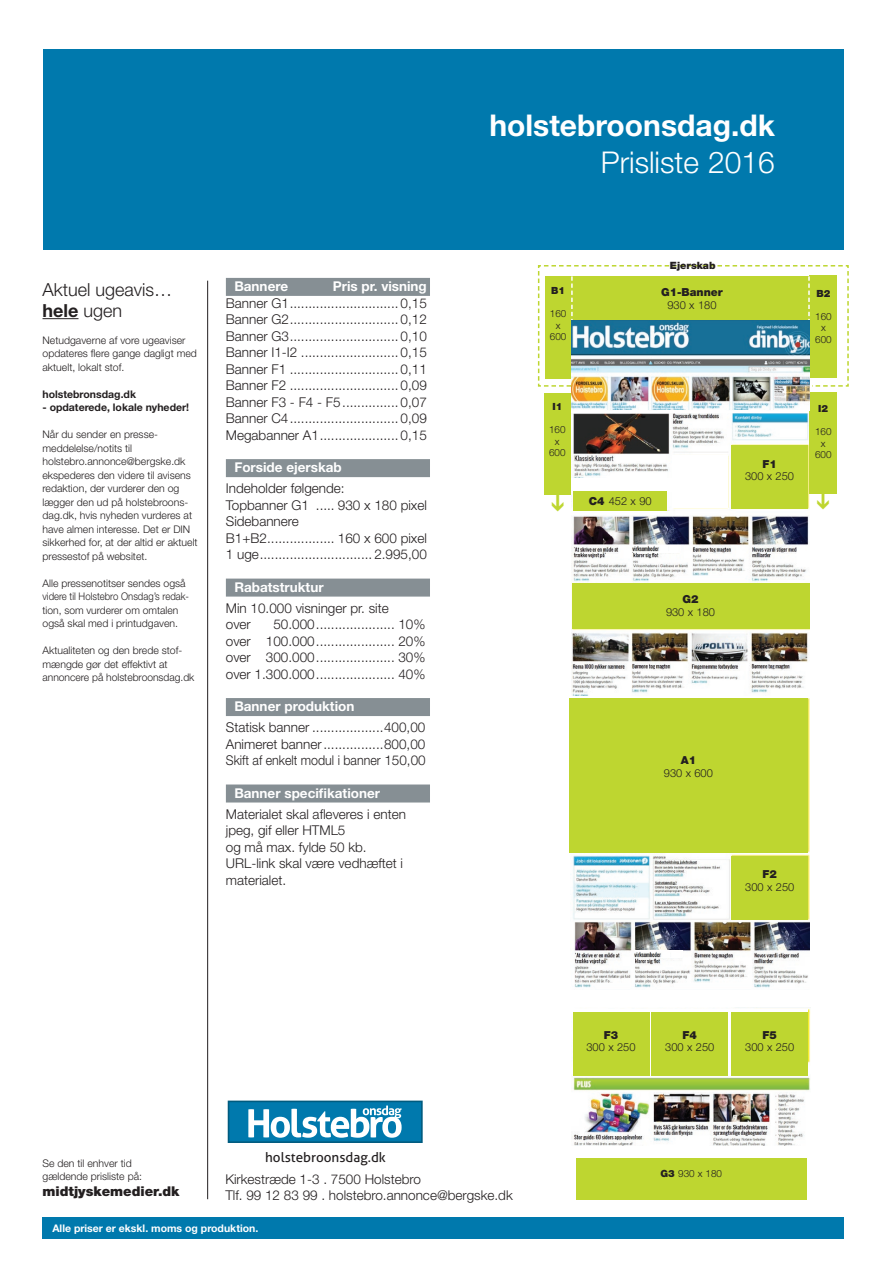
<style>
.page{position:relative;width:893px;height:1263px;background:#fff}
.page>*{position:absolute;margin:0;border:0;box-sizing:border-box;transform-origin:0 0}
.t1{font:700 30px "Helvetica Neue";color:#fff}
.t2{font:300 30px "Helvetica Neue";color:#fff}
.t3{font:300 18px/21px "Helvetica Neue";color:#231f20}
.t4{font:300 13.5px/16.5px "Helvetica Neue";color:#231f20}
.t5{font:700 13.5px "Helvetica Neue";color:#fff}
.t6{font:13.5px "Aller";color:#231f20}
.t7{font:900 13.5px "Helvetica Neue";color:#231f20}
.t8{font:300 11.1px "Helvetica Neue";color:#231f20}
.t9{font:900 11.1px "Helvetica Neue";color:#231f20}
.t10{font:300 10.5px/13.5px "Helvetica Neue";color:#231f20}
.t11{font:700 10.5px "Helvetica Neue";color:#231f20}
.t12{font:700 10.5px "Helvetica Neue";color:#fff}
.t13{font:900 10.05px "Helvetica Neue";color:#231f20}
.t14{font:300 9.9px/11.6px "Helvetica Neue";color:#231f20;text-align:center}
.t15{font:900 9.9px "Helvetica Neue";color:#231f20}
.s1{font-weight:700}
.s2{color:#fff}
.s3{font-weight:900}
</style>
<div class="page">
<div style="left:43px;top:48px;width:801px;height:201px;background:#0079ad"></div>
<div style="left:43px;top:1217px;width:801px;height:22px;background:#0079ad"></div>
<div style="left:229px;top:1101px;width:193px;height:41px;background:#0079ad"></div>
<div style="left:228px;top:1100px;width:195px;height:43px;border:2px solid #005b7f"></div>
<svg style="left:248px;top:1105px;width:154px;height:33px"></svg>
<hr style="left:207px;top:281px;width:1px;height:918px;background:#231f20">
<hr style="left:43px;top:318px;width:36px;height:1px;background:#231f20">
<div style="left:226px;top:278px;width:204px;height:18px;background:#868f94"></div>
<div style="left:226px;top:459px;width:204px;height:18px;background:#868f94"></div>
<div style="left:226px;top:579px;width:204px;height:18px;background:#868f94"></div>
<div style="left:226px;top:698px;width:204px;height:18px;background:#868f94"></div>
<div style="left:226px;top:784px;width:204px;height:18px;background:#868f94"></div>
<img style="left:571px;top:413px;width:238px;height:282px">
<div style="left:572px;top:583px;width:238px;height:46px;background:#bed630"></div>
<div style="left:673px;top:456px;width:55px;height:52px;background:#fff"></div>
<div style="left:731px;top:445px;width:77px;height:64px;background:#bed630"></div>
<img style="left:632px;top:545px;width:37px;height:7px">
<svg style="left:669px;top:545px;width:11px;height:7px"></svg>
<img style="left:572px;top:1007px;width:238px;height:139px">
<img style="left:572px;top:698px;width:237px;height:290px">
<div style="left:569px;top:698px;width:239px;height:155px;background:#bed630"></div>
<div style="left:731px;top:856px;width:77px;height:64px;background:#bed630"></div>
<div style="left:575px;top:1009px;width:233px;height:64px;background:#fff"></div>
<img style="left:634px;top:951px;width:37px;height:6px">
<svg style="left:671px;top:951px;width:11px;height:6px"></svg>
<div style="left:573px;top:1012px;width:76px;height:64px;background:#bed630"></div>
<div style="left:651px;top:1012px;width:77px;height:64px;background:#bed630"></div>
<div style="left:731px;top:1012px;width:77px;height:64px;background:#bed630"></div>
<div style="left:576px;top:1158px;width:230px;height:41px;background:#bed630"></div>
<div style="left:561px;top:478px;width:112px;height:14px;background:#fff"></div>
<div style="left:573px;top:491px;width:94px;height:19px;background:#bed630"></div>
<div style="left:544px;top:393px;width:27px;height:102px;background:#bed630"></div>
<div style="left:809px;top:392px;width:28px;height:101px;background:#bed630"></div>
<svg style="left:537px;top:265px;width:312px;height:122px"></svg>
<img style="left:572px;top:320px;width:237px;height:89px">
<svg style="left:817px;top:493px;width:12px;height:1px"></svg>
<h2 class="t3" style="left:43px;top:279px;width:131px">Aktuel ugeavis… <span class="s1">hele</span> ugen</h2>
<p class="t10" style="left:43px;top:333px;width:156px">Netudgaverne af vore ugeaviser opdateres flere gange dagligt med aktuelt, lokalt stof.</p>
<p class="t11" style="left:43px;top:388px;width:95px">holstebronsdag.dk</p>
<p class="t11" style="left:43px;top:401px;width:148px">- opdaterede, lokale nyheder!</p>
<p class="t10" style="left:43px;top:428px;width:157px">Når du sender en presse&shy;meddelelse/notits til holstebro.annonce@bergske.dk ekspederes den videre til avisens redaktion, der vurderer den og lægger den ud på holstebroons&shy;dag.dk, hvis nyheden vurderes at have almen interesse. Det er DIN sikkerhed for, at der altid er aktuelt pressestof på websitet.</p>
<p class="t10" style="left:43px;top:576px;width:148px">Alle pressenotitser sendes også videre til Holstebro Onsdag’s redak&shy;tion, som vurderer om omtalen også skal med i printudgaven.</p>
<p class="t10" style="left:43px;top:644px;width:153px">Aktualiteten og den brede stof&shy;mængde gør det effektivt at annoncere på holstebroonsdag.dk</p>
<p class="t5" style="left:234px;top:278px;width:55px">Bannere</p>
<p class="t5" style="left:333px;top:278px;width:96px">Pris pr. visning</p>
<p class="t4" style="left:226px;top:294px;width:203px;text-align:justify">Banner G1............................. 0,15<br>Banner G2............................. 0,12<br>Banner G3............................. 0,10<br>Banner I1-I2 .......................... 0,15<br>Banner F1 ............................. 0,11<br>Banner F2 ............................. 0,09<br>Banner F3 - F4 - F5............... 0,07<br>Banner C4............................. 0,09<br>Megabanner A1..................... 0,15</p>
<p class="t5" style="left:234px;top:459px;width:109px">Forside ejerskab</p>
<p class="t4" style="left:226px;top:480px;width:203px">Indeholder følgende:<br>Topbanner G1 ..... 930 x 180 pixel<br>Sidebannere<br>B1+B2.................. 160 x 600 pixel<br>1 uge.............................. 2.995,00</p>
<p class="t5" style="left:234px;top:579px;width:91px">Rabatstruktur</p>
<p class="t4" style="left:226px;top:599px;width:164px">Min 10.000 visninger pr. site over</p>
<p class="t4" style="left:226px;top:616px;width:201px;text-align:justify;text-indent:48px">50.000..................... 10% over 100.000..................... 20% over 300.000..................... 30% over 1.300.000..................... 40%</p>
<p class="t5" style="left:234px;top:698px;width:122px">Banner produktion</p>
<p class="t4" style="left:226px;top:719px;width:201px;text-align:justify">Statisk banner ...................400,00<br>Animeret banner................800,00<br>Skift af enkelt modul i banner<span class="s2">.</span>150,00</p>
<p class="t5" style="left:234px;top:785px;width:147px">Banner specifikationer</p>
<p class="t4" style="left:226px;top:805px;width:182px">Materialet skal afleveres i enten jpeg, gif eller HTML5<br>og må max. fylde 50 kb.<br>URL-link skal være vedhæftet i materialet.</p>
<h1 class="t1" style="left:489px;top:107px;width:287px">holstebroonsdag.dk</h1>
<h1 class="t2" style="left:601px;top:144px;width:176px">Prisliste 2016</h1>
<p class="t15" style="left:551px;top:285px;width:15px">B1</p>
<p class="t14" style="left:550px;top:308px;width:18px">160 x<br>600</p>
<p class="t13" style="left:670px;top:260px;width:47px">Ejerskab</p>
<p class="t9" style="left:661px;top:286px;width:63px">G1-Banner</p>
<p class="t8" style="left:667px;top:298px;width:51px">930 x 180</p>
<p class="t15" style="left:816px;top:287px;width:15px">B2</p>
<p class="t14" style="left:815px;top:310px;width:18px">160 x<br>600</p>
<p class="t15" style="left:552px;top:401px;width:11px">I1</p>
<p class="t14" style="left:549px;top:424px;width:18px">160 x<br>600</p>
<p class="t8" style="left:589px;top:494px;width:64px"><span class="s3">C4</span> 452 x 90</p>
<p class="t9" style="left:762px;top:457px;width:16px">F1</p>
<p class="t8" style="left:745px;top:470px;width:51px">300 x 250</p>
<p class="t15" style="left:818px;top:403px;width:11px">I2</p>
<p class="t14" style="left:815px;top:426px;width:18px">160 x<br>600</p>
<p class="t9" style="left:682px;top:593px;width:18px">G2</p>
<p class="t8" style="left:666px;top:605px;width:51px">930 x 180</p>
<p class="t9" style="left:681px;top:754px;width:17px">A1</p>
<p class="t8" style="left:664px;top:766px;width:51px">930 x 600</p>
<p class="t9" style="left:763px;top:868px;width:16px">F2</p>
<p class="t8" style="left:745px;top:880px;width:51px">300 x 250</p>
<p class="t6" style="left:265px;top:1149px;width:122px">holstebroonsdag.dk</p>
<p class="t10" style="left:43px;top:1156px;width:101px">Se den til enhver tid gældende prisliste på:</p>
<p class="t7" style="left:43px;top:1183px;width:139px">midtjyskemedier.dk</p>
<p class="t4" style="left:225px;top:1170px;width:289px">Kirkestræde 1-3 . 7500 Holstebro<br>Tlf. 99 12 83 99 . holstebro.annonce@bergske.dk</p>
<p class="t12" style="left:52px;top:1221px;width:207px">Alle priser er ekskl. moms og produktion.</p>
<p class="t9" style="left:604px;top:1028px;width:16px">F3</p>
<p class="t8" style="left:586px;top:1041px;width:51px">300 x 250</p>
<p class="t9" style="left:683px;top:1028px;width:16px">F4</p>
<p class="t8" style="left:665px;top:1041px;width:51px">300 x 250</p>
<p class="t9" style="left:762px;top:1028px;width:16px">F5</p>
<p class="t8" style="left:745px;top:1041px;width:51px">300 x 250</p>
<p class="t14" style="left:660px;top:1167px;width:63px"><span class="s3">G3</span> 930 x 180</p>
</div>
